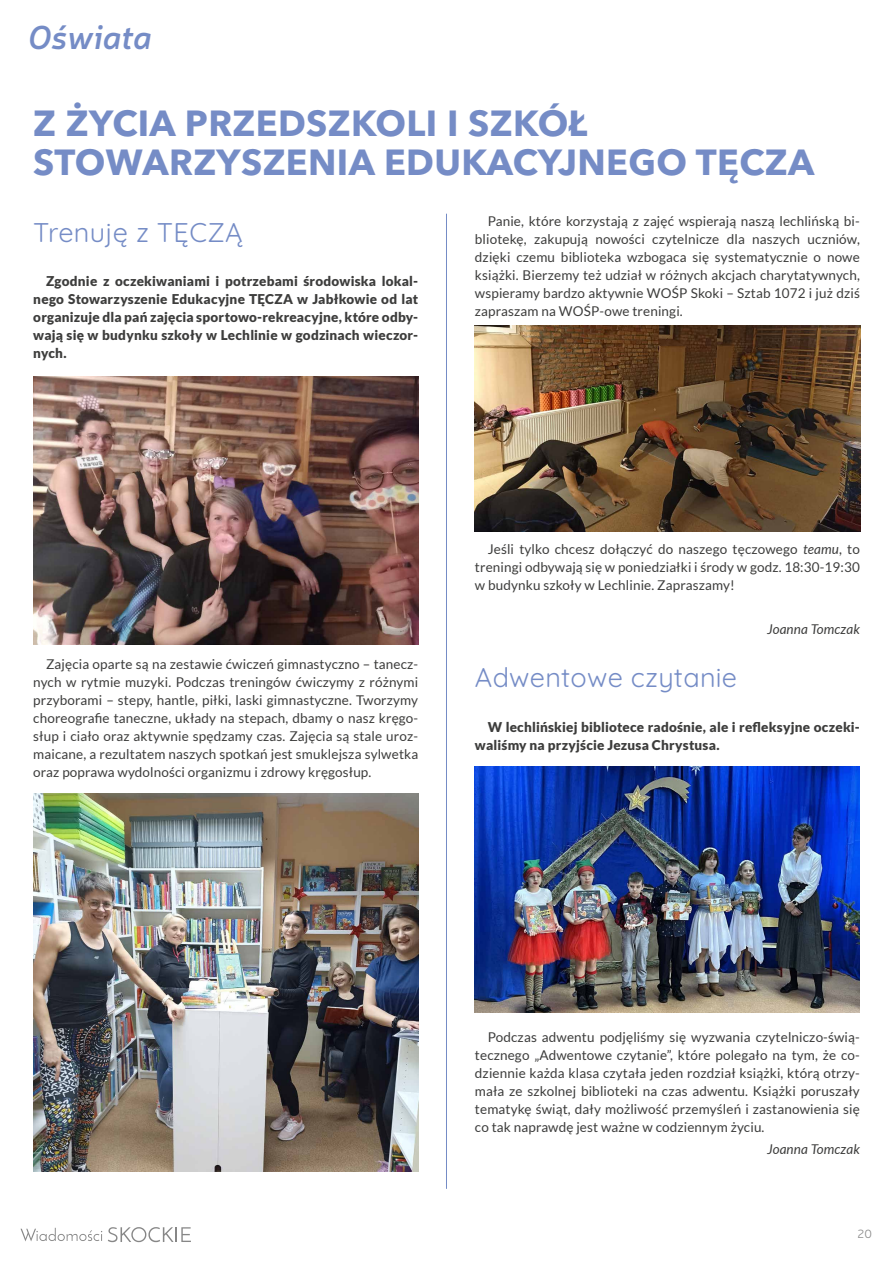
<style>
.page{position:relative;width:893px;height:1263px;background:#fff}
.page>*{position:absolute;margin:0;border:0;box-sizing:border-box;transform-origin:0 0}
.t1{font:700 36px/39px "Avenir Next LT Pro";letter-spacing:.01em;color:#758cc6}
.t2{font:italic 600 33px "Neris";letter-spacing:-.005em;color:#758cc6}
.t3{font:27px "Quicksand";letter-spacing:.01em;color:#758cc6}
.t4{font:13.5px/18px "Lato";letter-spacing:.01em;color:#3d3d3c;text-align:justify}
.t5{font:900 13.5px/18px "Lato";letter-spacing:.015em;color:#3d3d3c;text-align:justify}
.t6{font:italic 13.5px "Lato";letter-spacing:.01em;color:#3d3d3c}
.t7{font:300 12px "Neris";color:#878787}
.s1{font-style:italic}
</style>
<div class="page">
<svg style="left:21px;top:1228px;width:81px;height:13px"></svg>
<svg style="left:108px;top:1227px;width:83px;height:15px"></svg>
<hr style="left:446px;top:214px;width:1px;height:975px;background:#758cc6">
<img style="left:475px;top:325px;width:385px;height:206px">
<img style="left:33px;top:793px;width:385px;height:379px">
<img style="left:33px;top:376px;width:385px;height:269px">
<img style="left:475px;top:766px;width:385px;height:246px">
<h2 class="t2" style="left:28px;top:14px;width:125px">Oświata</h2>
<h1 class="t1" style="left:33px;top:103px;width:782px">Z ŻYCIA PRZEDSZKOLI I SZKÓŁ<br>STOWARZYSZENIA EDUKACYJNEGO TĘCZA</h1>
<h3 class="t3" style="left:33px;top:211px;width:211px">Trenuję z TĘCZĄ</h3>
<p class="t5" style="left:33px;top:272px;width:386px;text-indent:13px">Zgodnie z oczekiwaniami i potrzebami środowiska lokal&shy;nego Stowarzyszenie Edukacyjne TĘCZA w Jabłkowie od lat organizuje dla pań zajęcia sportowo-rekreacyjne, które odby&shy;wają się w budynku szkoły w Lechlinie w godzinach wieczor&shy;nych.</p>
<p class="t4" style="left:475px;top:212px;width:386px;text-indent:13px">Panie, które korzystają z zajęć wspierają naszą lechlińską bi&shy;bliotekę, zakupują nowości czytelnicze dla naszych uczniów, dzięki czemu biblioteka wzbogaca się systematycznie o nowe książki. Bierzemy też udział w różnych akcjach charytatywnych, wspieramy bardzo aktywnie WOŚP Skoki – Sztab 1072 i już dziś zapraszam na WOŚP-owe treningi.</p>
<p class="t4" style="left:33px;top:654px;width:386px;text-indent:13px">Zajęcia oparte są na zestawie ćwiczeń gimnastyczno – tanecz&shy;nych w rytmie muzyki. Podczas treningów ćwiczymy z różnymi przyborami – stepy, hantle, piłki, laski gimnastyczne. Tworzymy choreografie taneczne, układy na stepach, dbamy o nasz kręgo&shy;słup i ciało oraz aktywnie spędzamy czas. Zajęcia są stale uroz&shy;maicane, a rezultatem naszych spotkań jest smuklejsza sylwetka oraz poprawa wydolności organizmu i zdrowy kręgosłup.</p>
<p class="t4" style="left:475px;top:540px;width:386px;text-indent:13px">Jeśli tylko chcesz dołączyć do naszego tęczowego <span class="s1">teamu</span>, to treningi odbywają się w poniedziałki i środy w godz. 18:30-19:30 w budynku szkoły w Lechlinie. Zapraszamy!</p>
<p class="t6" style="left:767px;top:622px;width:94px">Joanna Tomczak</p>
<h3 class="t3" style="left:475px;top:657px;width:264px">Adwentowe czytanie</h3>
<p class="t5" style="left:475px;top:717px;width:386px;text-indent:13px">W lechlińskiej bibliotece radośnie, ale i refleksyjne oczeki&shy;waliśmy na przyjście Jezusa Chrystusa.</p>
<p class="t4" style="left:475px;top:1028px;width:386px;text-indent:13px">Podczas adwentu podjęliśmy się wyzwania czytelniczo-świą&shy;tecznego „Adwentowe czytanie”, które polegało na tym, że co&shy;dziennie każda klasa czytała jeden rozdział książki, którą otrzy&shy;mała ze szkolnej biblioteki na czas adwentu. Książki poruszały tematykę świąt, dały możliwość przemyśleń i zastanowienia się co tak naprawdę jest ważne w codziennym życiu.</p>
<p class="t6" style="left:767px;top:1142px;width:94px">Joanna Tomczak</p>
<p class="t7" style="left:858px;top:1226px;width:16px">20</p>
</div>
